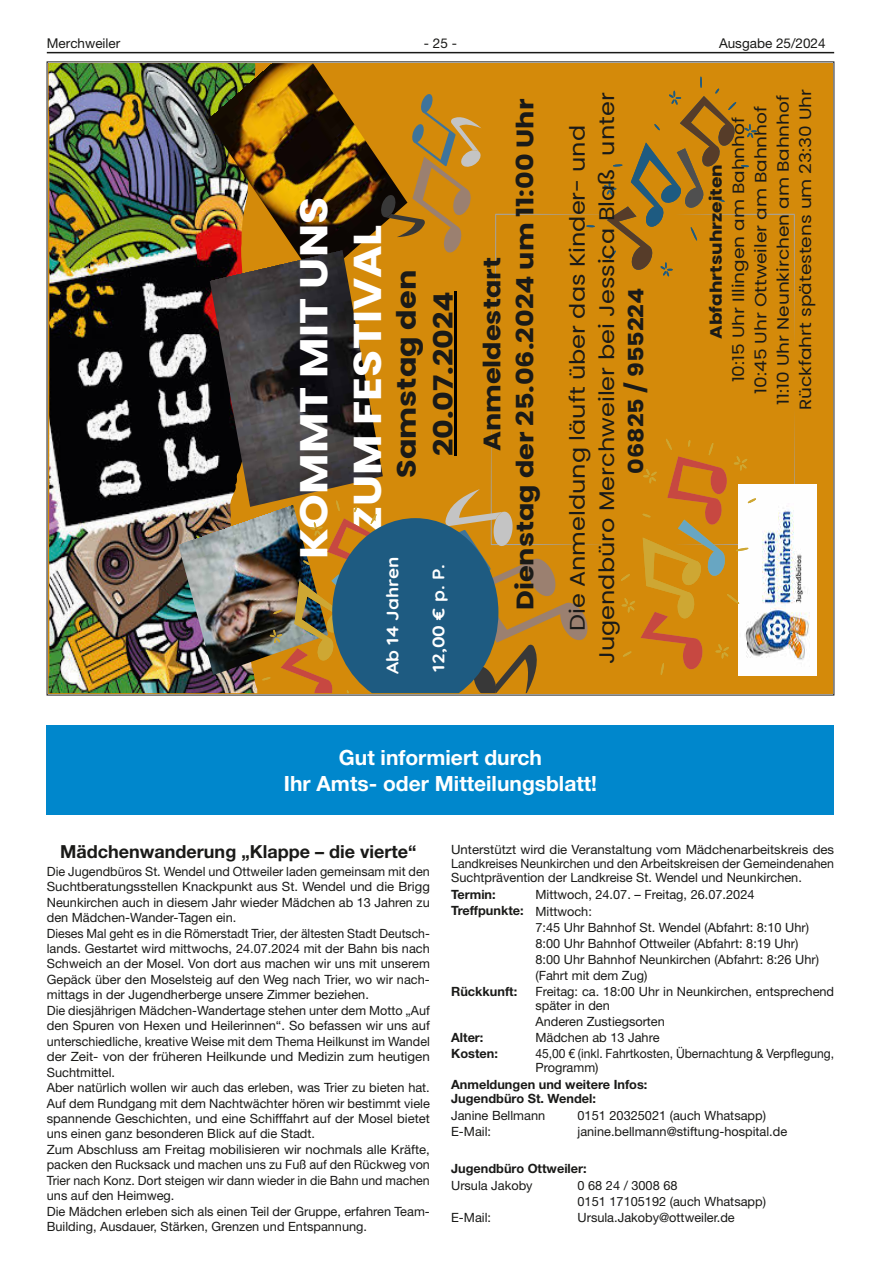
<style>
.page{position:relative;width:881px;height:1263px;background:#fff}
.page>*{position:absolute;margin:0;border:0;box-sizing:border-box;transform-origin:0 0}
.t1{font:700 38.85px/53.7px "Fbknsb Poppins";color:#fff;text-align:center;scale:1.14 1}
.t2{font:700 26.7px/36.9px "Fbknsb Poppins";color:#1a1a18;text-align:center;scale:1.14 1}
.t3{font:700 23.85px/32.8px "Fbknsb Poppins";color:#1a1a18;text-align:center;scale:1.14 1}
.t4{font:21px/29.2px "Tqplxh Poppins";color:#1a1a18;text-align:center;scale:1.14 1}
.t5{font:700 21px/25.2px "Helvetica Neue LT";color:#fff;text-align:center}
.t6{font:700 21px "Fbknsb Poppins";color:#1a1a18;scale:1.14 1}
.t7{font:700 18px "Helvetica Neue LT";color:#1a1a18}
.t8{font:700 16.8px "Mgfvqg Quicksand";color:#fff;scale:1.14 1}
.t9{font:16.35px/22.4px "Tqplxh Poppins";color:#1a1a18;text-align:center;scale:1.14 1}
.t10{font:700 16.35px "Fbknsb Poppins";color:#1a1a18;scale:1.14 1}
.t11{font:13.5px "Helvetica Neue LT";color:#1a1a18}
.t12{font:12.75px/15.5px "Helvetica Neue LT";color:#1a1a18}
.t13{font:700 12.75px/14px "Helvetica Neue LT";color:#1a1a18}
.t14{font:12.75px/14px "Helvetica Neue LT";color:#1a1a18;scale:.95 1}
.s1{font-weight:400}
</style>
<div class="page">
<hr style="left:47px;top:52px;width:786px;height:1px;background:#1a1a18">
<div style="left:49px;top:63px;width:783px;height:630px;background:#d48a0a"></div>
<img style="left:49px;top:64px;width:208px;height:629px">
<img style="left:178px;top:504px;width:84px;height:171px">
<img style="left:207px;top:64px;width:173px;height:218px">
<img style="left:210px;top:250px;width:170px;height:257px">
<svg style="left:495px;top:77px;width:299px;height:267px"></svg>
<hr style="left:454px;top:291px;width:2px;height:165px;background:#000">
<svg style="left:380px;top:94px;width:101px;height:159px"></svg>
<img style="left:794px;top:485px;width:21px;height:190px">
<svg style="left:621px;top:439px;width:173px;height:236px"></svg>
<svg style="left:262px;top:409px;width:344px;height:284px"></svg>
<div style="left:47px;top:725px;width:786px;height:89px;background:#0087cc"></div>
<p class="t11" style="left:47px;top:35px;width:75px">Merchweiler</p>
<p class="t11" style="left:424px;top:35px;width:35px">- 25 -</p>
<p class="t11" style="left:718px;top:35px;width:108px">Ausgabe 25/2024</p>
<h1 class="t1" style="left:287px;top:559px;width:319px;rotate:-90deg">KOMMT MIT UNS<br>ZUM FESTIVAL</h1>
<h2 class="t2" style="left:388px;top:478px;width:184px;rotate:-90deg">Samstag den<br>20.07.2024</h2>
<h3 class="t8" style="left:379px;top:674px;width:105px;rotate:-90deg">Ab 14 Jahren</h3>
<h3 class="t8" style="left:425px;top:672px;width:96px;rotate:-90deg">12,00 € p. P.</h3>
<h3 class="t3" style="left:475px;top:610px;width:450px;rotate:-90deg">Anmeldestart<br>Dienstag der 25.06.2024 um 11:00 Uhr</h3>
<h3 class="t4" style="left:562px;top:664px;width:503px;rotate:-90deg">Die Anmeldung läuft über das Kinder- und<br>Jugendbüro Merchweiler bei Jessica Blaß unter</h3>
<h3 class="t6" style="left:623px;top:474px;width:165px;rotate:-90deg">06825 / 955224</h3>
<h3 class="t5" style="left:284px;top:745px;width:314px">Gut informiert durch<br>Ihr Amts- oder Mitteilungsblatt!</h3>
<p class="t10" style="left:706px;top:339px;width:155px;rotate:-90deg">Abfahrtsuhrzeiten</p>
<p class="t9" style="left:727px;top:410px;width:283px;rotate:-90deg">10:15 Uhr Illingen am Bahnhof<br>10:45 Uhr Ottweiler am Bahnhof<br>11:10 Uhr Neunkirchen am Bahnhof<br>Rückfahrt spätestens um 23:30 Uhr</p>
<h3 class="t7" style="left:60px;top:841px;width:357px">Mädchenwanderung „Klappe – die vierte“</h3>
<p class="t12" style="left:47px;top:863px;width:384px">Die Jugendbüros St. Wendel und Ottweiler laden gemeinsam mit den Suchtberatungsstellen Knackpunkt aus St. Wendel und die Brigg Neunkirchen auch in diesem Jahr wieder Mädchen ab 13 Jahren zu den Mädchen-Wander-Tagen ein.<br>Dieses Mal geht es in die Römerstadt Trier, der ältesten Stadt Deutsch&shy;lands. Gestartet wird mittwochs, 24. 07.2024 mit der Bahn bis nach Schweich an der Mosel. Von dort aus machen wir uns mit unserem Gepäck über den Moselsteig auf den Weg nach Trier, wo wir nach&shy;mittags in der Jugendherberge unsere Zimmer beziehen.<br>Die diesjährigen Mädchen-Wandertage stehen unter dem Motto „Auf den Spuren von Hexen und Heilerinnen“. So befassen wir uns auf unterschiedliche, kreative Weise mit dem Thema Heilkunst im Wandel der Zeit- von der früheren Heilkunde und Medizin zum heutigen Suchtmittel.<br>Aber natürlich wollen wir auch das erleben, was Trier zu bieten hat.<br>Auf dem Rundgang mit dem Nachtwächter hören wir bestimmt viele spannende Geschichten, und eine Schifffahrt auf der Mosel bietet uns einen ganz besonderen Blick auf die Stadt.<br>Zum Abschluss am Freitag mobilisieren wir nochmals alle Kräfte, packen den Rucksack und machen uns zu Fuß auf den Rückweg von Trier nach Konz. Dort steigen wir dann wieder in die Bahn und machen uns auf den Heimweg.<br>Die Mädchen erleben sich als einen Teil der Gruppe, erfahren Team-Building, Ausdauer, Stärken, Grenzen und Entspannung.</p>
<p class="t12" style="left:451px;top:842px;width:384px;line-height:14px;text-align:justify">Unterstützt wird die Veranstaltung vom Mädchenarbeitskreis des Landkreises Neunkirchen und den Arbeitskreisen der Gemeindenahen Suchtprävention der Landkreise St. Wendel und Neunkirchen.</p>
<p class="t13" style="left:451px;top:888px;width:46px">Termin:</p>
<p class="t12" style="left:535px;top:887px;width:220px">Mittwoch, 24. 07. – Freitag, 26. 07.2024</p>
<p class="t13" style="left:451px;top:904px;width:142px">Treffpunkte: <span class="s1">Mittwoch:</span></p>
<p class="t12" style="left:535px;top:919px;width:275px">7:45 Uhr Bahnhof St. Wendel (Abfahrt: 8:10 Uhr)</p>
<p class="t12" style="left:535px;top:935px;width:264px">8:00 Uhr Bahnhof Ottweiler (Abfahrt: 8:19 Uhr)</p>
<p class="t12" style="left:535px;top:951px;width:285px">8:00 Uhr Bahnhof Neunkirchen (Abfahrt: 8:26 Uhr)</p>
<p class="t12" style="left:535px;top:967px;width:113px">(Fahrt mit dem Zug)</p>
<p class="t13" style="left:451px;top:984px;width:68px">Rückkunft:</p>
<p class="t12" style="left:535px;top:984px;width:300px;line-height:14px">Freitag: ca. 18:00 Uhr in Neunkirchen, entsprechend später in den</p>
<p class="t12" style="left:535px;top:1013px;width:131px">Anderen Zustiegsorten</p>
<p class="t13" style="left:451px;top:1030px;width:34px">Alter:</p>
<p class="t12" style="left:535px;top:1029px;width:126px">Mädchen ab 13 Jahre</p>
<p class="t13" style="left:451px;top:1046px;width:48px">Kosten:</p>
<p class="t14" style="left:535px;top:1046px;width:316px">45,00 € (inkl. Fahrtkosten, Übernachtung &amp; Verpflegung,<br>Programm)</p>
<p class="t13" style="left:451px;top:1077px;width:198px">Anmeldungen und weitere Infos:<br>Jugendbüro St. Wendel:</p>
<p class="t12" style="left:451px;top:1107px;width:96px">Janine Bellmann</p>
<p class="t12" style="left:577px;top:1107px;width:190px">0151 20325021 (auch Whatsapp)</p>
<p class="t12" style="left:451px;top:1124px;width:41px">E-Mail:</p>
<p class="t12" style="left:577px;top:1124px;width:211px">janine. bellmann@stiftung-hospital.de</p>
<p class="t13" style="left:451px;top:1161px;width:137px">Jugendbüro Ottweiler:</p>
<p class="t12" style="left:451px;top:1177px;width:83px">Ursula Jakoby</p>
<p class="t12" style="left:577px;top:1177px;width:190px;line-height:16px">0 68 24 / 3008 68<br>0151 17105192 (auch Whatsapp)</p>
<p class="t12" style="left:451px;top:1209px;width:41px">E-Mail:</p>
<p class="t12" style="left:577px;top:1209px;width:159px">Ursula.Jakoby@ottweiler. de</p>
</div>
